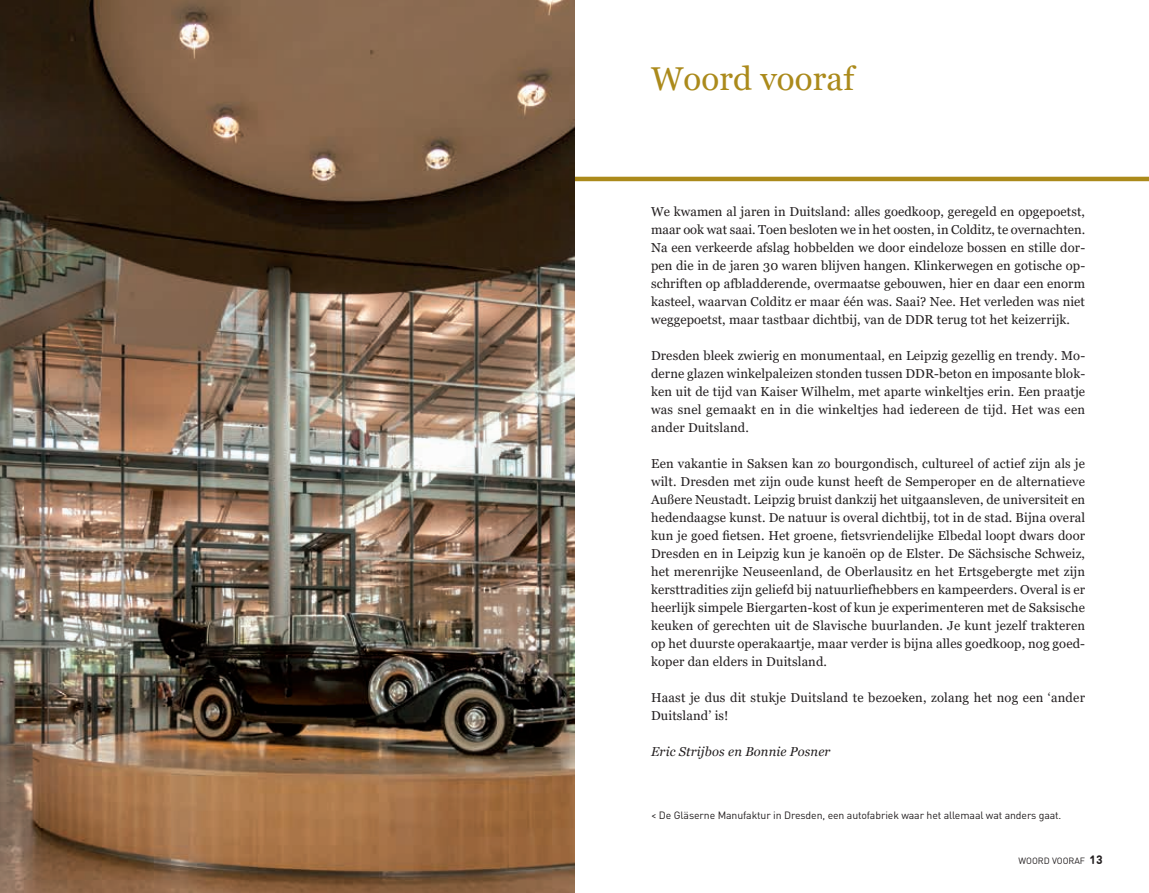
<style>
.page{position:relative;width:1149px;height:893px;background:#fff}
.page>*{position:absolute;margin:0;border:0;box-sizing:border-box;transform-origin:0 0}
.t1{font:33px "Georgia";letter-spacing:.005em;color:#ab8a1b}
.t2{font:12.9px/18px "Georgia";letter-spacing:.01em;color:#231f20;text-align:justify}
.t3{font:italic 12.9px "Georgia";letter-spacing:.01em;color:#231f20}
.t4{font:10.5px "DIN Pro";letter-spacing:-.01em;color:#231f20}
.t5{font:9px "DIN Pro";color:#231f20}
.s1{font-family:"DIN Round Offc";font-weight:700;font-size:12px}
</style>
<div class="page">
<hr style="left:574px;top:177px;width:574px;height:4px;background:#ab8a1b">
<img style="left:0;top:0;width:574px;height:893px">
<h1 class="t1" style="left:651px;top:59px;width:204px">Woord vooraf</h1>
<p class="t2" style="left:651px;top:203px;width:435px">We kwamen al jaren in Duitsland: alles goedkoop, geregeld en opgepoetst, maar ook wat saai. Toen besloten we in het oosten, in Colditz, te overnachten.<br>Na een verkeerde afslag hobbelden we door eindeloze bossen en stille dor&shy;pen die in de jaren 30 waren blijven hangen. Klinkerwegen en gotische op&shy;schriften op afbladderende, overmaatse gebouwen, hier en daar een enorm kasteel, waarvan Colditz er maar één was. Saai? Nee. Het verleden was niet weggepoetst, maar tastbaar dichtbij, van de DDR terug tot het keizerrijk.</p>
<p class="t2" style="left:651px;top:347px;width:435px">Dresden bleek zwierig en monumentaal, en Leipzig gezellig en trendy. Mo&shy;derne glazen winkelpaleizen stonden tussen DDR-beton en imposante blok&shy;ken uit de tijd van Kaiser Wilhelm, met aparte winkeltjes erin. Een praatje was snel gemaakt en in die winkeltjes had iedereen de tijd. Het was een ander Duitsland.</p>
<p class="t2" style="left:651px;top:455px;width:435px">Een vakantie in Saksen kan zo bourgondisch, cultureel of actief zijn als je wilt. Dresden met zijn oude kunst heeft de Semperoper en de alternatieve Außere Neustadt. Leipzig bruist dankzij het uitgaansleven, de universiteit en hedendaagse kunst. De natuur is overal dichtbij, tot in de stad. Bijna overal kun je goed fietsen. Het groene, fietsvriendelijke Elbedal loopt dwars door Dresden en in Leipzig kun je kanoën op de Elster. De Sächsische Schweiz, het merenrijke Neuseenland, de Oberlausitz en het Ertsgebergte met zijn kersttradities zijn geliefd bij natuurliefhebbers en kampeerders. Overal is er heerlijk simpele Biergarten-kost of kun je experimenteren met de Saksische keuken of gerechten uit de Slavische buurlanden. Je kunt jezelf trakteren op het duurste operakaartje, maar verder is bijna alles goedkoop, nog goed&shy;koper dan elders in Duitsland.</p>
<p class="t2" style="left:651px;top:689px;width:435px">Haast je dus dit stukje Duitsland te bezoeken, zolang het nog een ‘ander<br>Duitsland’ is!</p>
<p class="t3" style="left:651px;top:743px;width:181px">Eric Strijbos en Bonnie Posner</p>
<p class="t4" style="left:651px;top:807px;width:412px">&lt; De Gläserne Manufaktur in Dresden, een autofabriek waar het allemaal wat anders gaat.</p>
<p class="t5" style="left:1018px;top:854px;width:85px">WOORD VOORAF <span class="s1">13</span></p>
</div>
